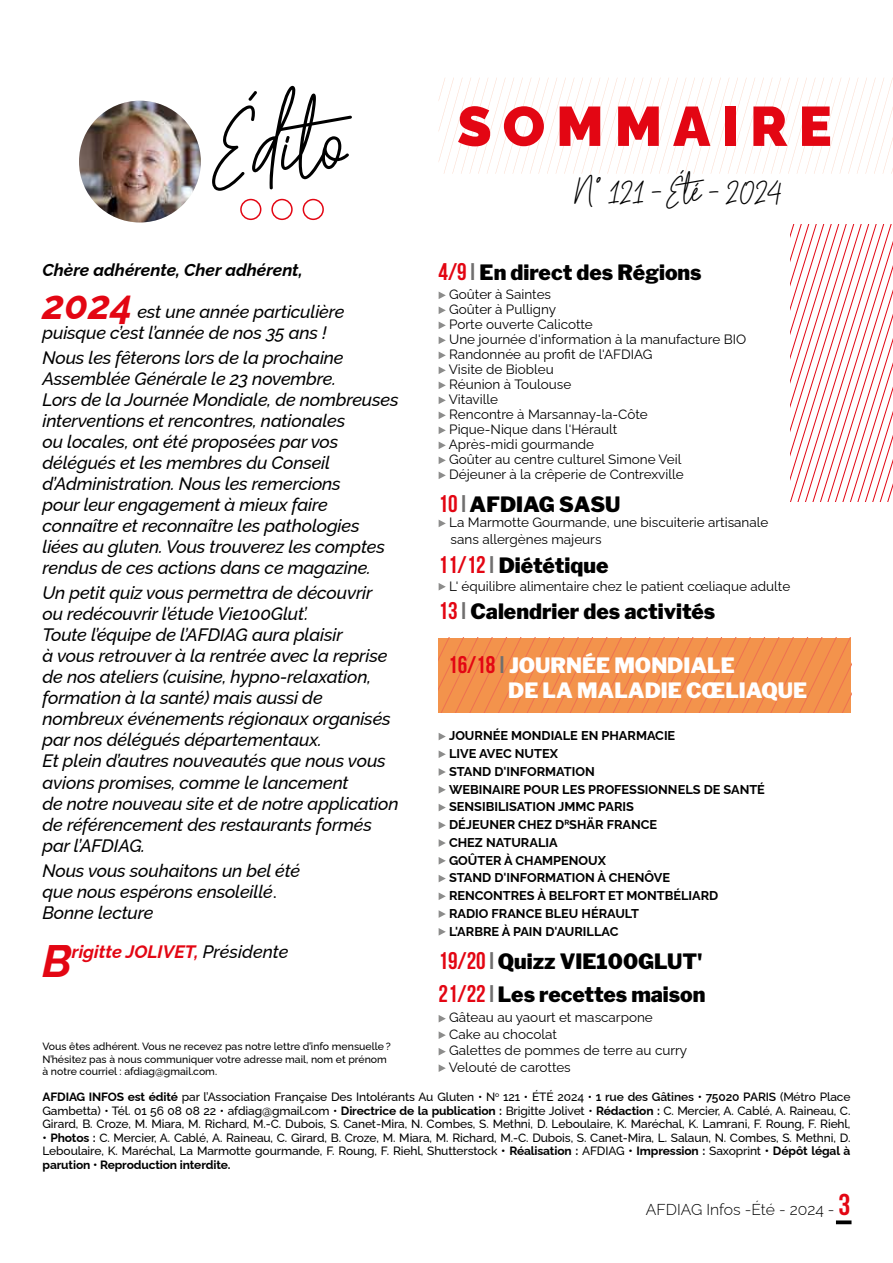
<style>
.page{position:relative;width:893px;height:1263px;background:#fff}
.page>*{position:absolute;margin:0;border:0;box-sizing:border-box;transform-origin:0 0}
.t1{font:100.5px "Hesterica";color:#000}
.t2{font:900 55.5px "Raleway";letter-spacing:.2em;color:#e30613}
.t3{font:italic 700 45.45px "Raleway";color:#e30613}
.t4{font:italic 700 40.5px "Raleway";color:#e30613}
.t5{font:39px "Hesterica";color:#000}
.t6{font:900 21px/33px "Libre Franklin";color:#000}
.t7{font:900 21px/25.2px "Libre Franklin";color:#fff}
.t8{font:italic 500 18px/21px "Raleway";letter-spacing:-.01em;color:#000}
.t9{font:italic 700 18px "Raleway";color:#e30613}
.t10{font:italic 700 17.25px "Raleway";color:#000}
.t11{font:300 15.75px "Raleway";color:#000}
.t12{font:13.5px/15px "Raleway";color:#000}
.t13{font:700 12.75px/17.7px "Raleway";color:#000}
.t14{font:500 12px/13.5px "Raleway";letter-spacing:-.01em;color:#000;text-align:justify}
.t15{font:500 10.5px/12.8px "Raleway";color:#000}
.s1{font-family:"Bebas Neue";font-weight:700;font-size:24px;color:#e30613}
.s2{font-family:"Bebas Neue";font-weight:700;font-size:24px;color:#706f6f}
.s3{font-family:"Calibri";font-weight:400;font-style:normal;font-size:16.5px}
.s4{font-weight:500;color:#000}
.s5{font-weight:700}
.s6{font-weight:600}
.s7{font-family:"Bebas Neue";font-weight:700;font-size:30px;color:#e30613}
</style>
<div class="page">
<svg style="left:791px;top:225px;width:102px;height:276px"></svg>
<svg style="left:439px;top:78px;width:454px;height:96px"></svg>
<svg style="left:439px;top:292px;width:7px;height:7px"></svg>
<svg style="left:439px;top:307px;width:7px;height:7px"></svg>
<svg style="left:439px;top:322px;width:7px;height:7px"></svg>
<svg style="left:439px;top:337px;width:7px;height:7px"></svg>
<svg style="left:439px;top:352px;width:7px;height:7px"></svg>
<svg style="left:439px;top:367px;width:7px;height:7px"></svg>
<svg style="left:439px;top:382px;width:7px;height:7px"></svg>
<svg style="left:439px;top:397px;width:7px;height:7px"></svg>
<svg style="left:439px;top:412px;width:7px;height:7px"></svg>
<svg style="left:439px;top:427px;width:7px;height:7px"></svg>
<svg style="left:439px;top:442px;width:7px;height:7px"></svg>
<svg style="left:439px;top:457px;width:7px;height:7px"></svg>
<svg style="left:439px;top:472px;width:7px;height:7px"></svg>
<svg style="left:439px;top:520px;width:7px;height:7px"></svg>
<svg style="left:439px;top:583px;width:7px;height:7px"></svg>
<svg style="left:439px;top:733px;width:7px;height:7px"></svg>
<svg style="left:439px;top:750px;width:7px;height:8px"></svg>
<svg style="left:439px;top:768px;width:7px;height:8px"></svg>
<svg style="left:439px;top:786px;width:7px;height:7px"></svg>
<svg style="left:439px;top:804px;width:7px;height:7px"></svg>
<svg style="left:439px;top:821px;width:7px;height:8px"></svg>
<svg style="left:439px;top:839px;width:7px;height:8px"></svg>
<svg style="left:439px;top:857px;width:7px;height:7px"></svg>
<svg style="left:439px;top:875px;width:7px;height:7px"></svg>
<svg style="left:439px;top:892px;width:7px;height:8px"></svg>
<svg style="left:439px;top:910px;width:7px;height:8px"></svg>
<svg style="left:439px;top:928px;width:7px;height:8px"></svg>
<svg style="left:439px;top:1015px;width:7px;height:7px"></svg>
<svg style="left:439px;top:1031px;width:7px;height:8px"></svg>
<svg style="left:439px;top:1048px;width:7px;height:7px"></svg>
<svg style="left:439px;top:1064px;width:7px;height:8px"></svg>
<svg style="left:438px;top:638px;width:413px;height:74px;background:#f2904c"></svg>
<img style="left:79px;top:101px;width:122px;height:121px;border-radius:61px">
<div style="left:240px;top:199px;width:21px;height:21px;border:2px solid #e30613;border-radius:50%"></div>
<div style="left:271px;top:199px;width:22px;height:21px;border:2px solid #e30613;border-radius:50%"></div>
<div style="left:303px;top:199px;width:21px;height:21px;border:2px solid #e30613;border-radius:50%"></div>
<svg style="left:836px;top:1220px;width:15px;height:4px"></svg>
<h1 class="t1" style="left:217px;top:65px;width:157px">Édito</h1>
<h2 class="t2" style="left:457px;top:82px;width:376px">SOMMAIRE</h2>
<h3 class="t5" style="left:575px;top:160px;width:208px">N° 121 - Été - 2024</h3>
<p class="t6" style="left:439px;top:256px;width:265px"><span class="s1">4/9</span><span class="s2">I</span> En direct des Régions</p>
<p class="t12" style="left:449px;top:285px;width:299px">Goûter à Saintes<br>Goûter à Pulligny<br>Porte ouverte Calicotte<br>Une journée d'information à la manufacture BIO<br>Randonnée au profit de l'AFDIAG<br>Visite de Biobleu<br>Réunion à Toulouse<br>Vitaville<br>Rencontre à Marsannay-la-Côte<br>Pique-Nique dans l'Hérault<br>Après-midi gourmande<br>Goûter au centre culturel Simone Veil<br>Déjeuner à la crêperie de Contrexville</p>
<p class="t6" style="left:439px;top:488px;width:183px"><span class="s1">10</span> <span class="s2">I</span> AFDIAG SASU</p>
<p class="t12" style="left:449px;top:513px;width:321px;line-height:16.5px">La Marmotte Gourmande, une biscuiterie artisanale sans allergènes majeurs</p>
<p class="t6" style="left:439px;top:548px;width:171px"><span class="s1">11/12</span> <span class="s2">I</span> Diététique</p>
<p class="t12" style="left:449px;top:577px;width:343px">L' équilibre alimentaire chez le patient cœliaque adulte</p>
<p class="t6" style="left:439px;top:595px;width:278px"><span class="s1">13</span> <span class="s2">I</span> Calendrier des activités</p>
<p class="t10" style="left:43px;top:256px;width:262px">Chère adhérente, Cher adhérent,</p>
<h3 class="t4" style="left:43px;top:273px;width:92px">2024</h3>
<p class="t8" style="left:43px;top:299px;width:303px;text-indent:95px">est une année particulière puisque c’est l’année de nos 35 ans !</p>
<p class="t8" style="left:43px;top:345px;width:358px">Nous les fêterons lors de la prochaine Assemblée Générale le 23 novembre.<br>Lors de la Journée Mondiale, de nombreuses interventions et rencontres, nationales<br>ou locales, ont été proposées par vos délégués et les membres du Conseil d’Administration. Nous les remercions<br>pour leur engagement à mieux faire connaître et reconnaître les pathologies liées au gluten. Vous trouverez les comptes rendus de ces actions dans ce magazine.</p>
<p class="t8" style="left:43px;top:581px;width:358px">Un petit quiz vous permettra de découvrir<br>ou redécouvrir l’étude Vie100Glut’.<br>Toute l’équipe de l’AFDIAG aura plaisir<br>à vous retrouver à la rentrée avec la reprise de nos ateliers (cuisine, hypno-relaxation, formation à la santé) mais aussi de nombreux événements régionaux organisés par nos délégués départementaux.<br>Et plein d’autres nouveautés que nous vous avions promises, comme le lancement<br>de notre nouveau site et de notre application de référencement des restaurants formés par l’AFDIAG.</p>
<p class="t8" style="left:43px;top:858px;width:259px">Nous vous souhaitons un bel été que nous espérons ensoleillé<span class="s3">.<br></span>Bonne lecture</p>
<h3 class="t3" style="left:42px;top:925px;width:31px">B</h3>
<p class="t9" style="left:72px;top:937px;width:218px">rigitte JOLIVET, <span class="s4">Présidente</span></p>
<p class="t7" style="left:508px;top:652px;width:301px;text-indent:-60px"><span class="s1">16/18</span> <span class="s2">I</span> JOURNÉE MONDIALE<br>DE LA MALADIE CŒLIAQUE</p>
<p class="t13" style="left:449px;top:725px;width:317px">JOURNÉE MONDIALE EN PHARMACIE<br>LIVE AVEC NUTEX<br>STAND D'INFORMATION<br>WEBINAIRE POUR LES PROFESSIONNELS DE SANTÉ<br>SENSIBILISATION JMMC PARIS<br>DÉJEUNER CHEZ D<sup>R</sup>SHÄR FRANCE<br>CHEZ NATURALIA<br>GOÛTER À CHAMPENOUX<br>STAND D'INFORMATION À CHENÔVE<br>RENCONTRES À BELFORT ET MONTBÉLIARD<br>RADIO FRANCE BLEU HÉRAULT<br>L'ARBRE À PAIN D'AURILLAC</p>
<p class="t6" style="left:439px;top:945px;width:268px"><span class="s1">19/20</span> <span class="s2">I</span> Quizz VIE100GLUT'<br><span class="s1">21/22</span> <span class="s2">I</span> Les recettes maison</p>
<p class="t12" style="left:449px;top:1008px;width:240px;line-height:16.5px">Gâteau au yaourt et mascarpone<br>Cake au chocolat<br>Galettes de pommes de terre au curry<br>Velouté de carottes</p>
<p class="t14" style="left:43px;top:1089px;width:809px"><span class="s5">AFDIAG INFOS est édité</span> par l’Association Française Des Intolérants Au Gluten • N<sup>o</sup> 121 • ÉTÉ 2024 • <span class="s6">1 rue des Gâtines • 75020 PARIS</span> (Métro Place Gambetta) • Tél. 01 56 08 08 22 • afdiag@gmail.com • <span class="s5">Directrice de la publication :</span> Brigitte Jolivet • <span class="s5">Rédaction :</span> C. Mercier, A. Cablé, A. Raineau, C.<br>Girard, B. Croze, M. Miara, M. Richard, M.-C. Dubois, S. Canet-Mira, N. Combes, S. Methni, D. Leboulaire, K. Maréchal, K. Lamrani, F. Roung, F. Riehl,</p>
<p class="t14" style="left:43px;top:1129px;width:809px"><span class="s5">• Photos :</span> C. Mercier, A. Cablé, A. Raineau, C. Girard, B. Croze, M. Miara, M. Richard, M.-C. Dubois, S. Canet-Mira, L. Salaun, N. Combes, S. Methni, D.<br>Leboulaire, K. Maréchal, La Marmotte gourmande, F. Roung, F. Riehl, Shutterstock <span class="s5">• Réalisation :</span> AFDIAG <span class="s5">• Impression :</span> Saxoprint <span class="s5">• Dépôt légal à parution • Reproduction interdite.</span></p>
<p class="t15" style="left:43px;top:1038px;width:350px">Vous êtes adhérent. Vous ne recevez pas notre lettre d’info mensuelle ?<br>N’hésitez pas à nous communiquer votre adresse mail, nom et prénom à notre courriel : afdiag@gmail.com.</p>
<p class="t11" style="left:646px;top:1196px;width:206px">AFDIAG Infos -Été - 2024 - <span class="s7">3</span></p>
</div>
